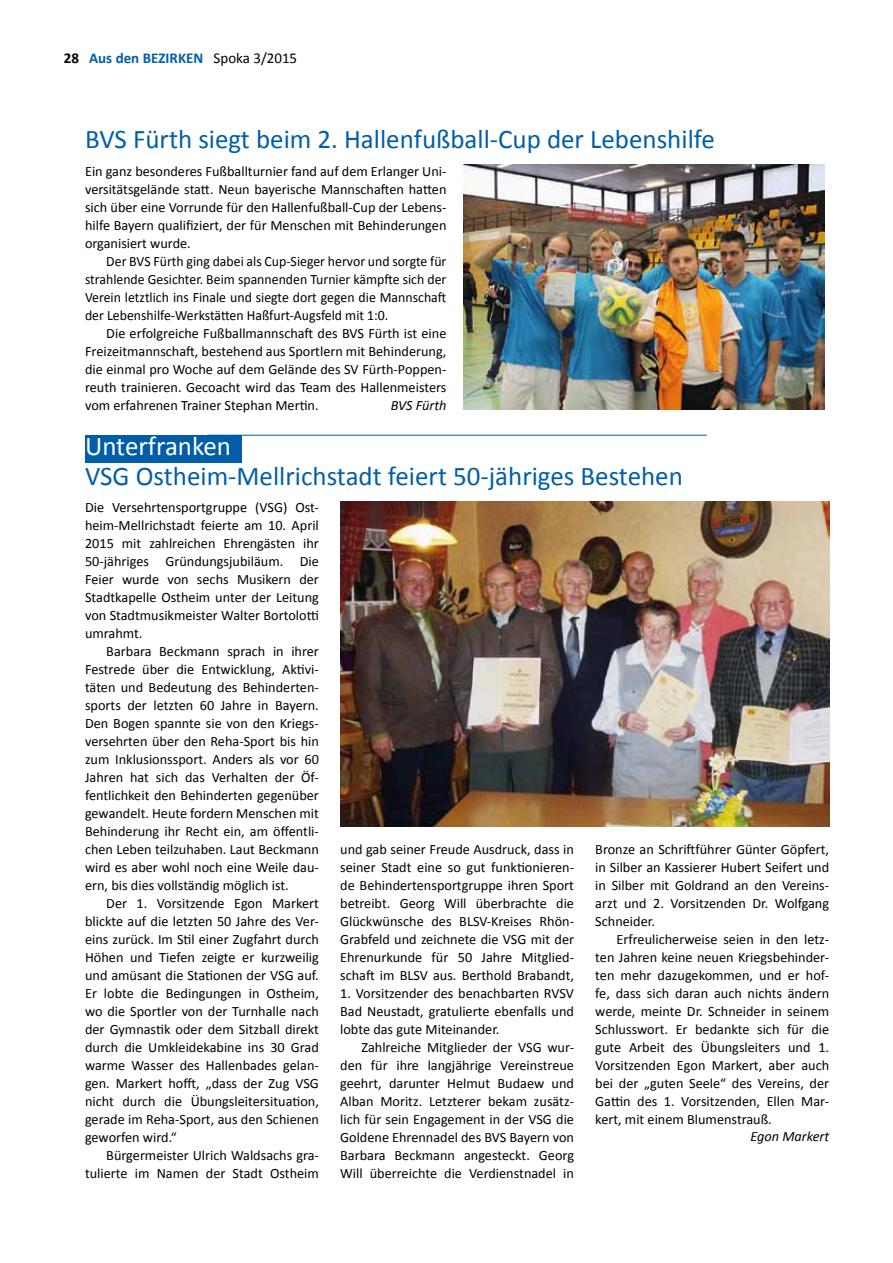
<style>
.page{position:relative;width:893px;height:1263px;background:#fff}
.page>*{position:absolute;margin:0;border:0;box-sizing:border-box;transform-origin:0 0}
.t1{font:27px "Calibri";color:#005ea8}
.t2{font:27px "Calibri";color:#fff}
.t3{font:700 15px "Calibri";color:#005ea8}
.t4{font:14.25px/18px "Calibri";color:#000;text-align:justify}
.t5{font:italic 14.25px "Calibri";color:#000}
.s1{color:#000}
.s2{font-weight:400;color:#000}
</style>
<div class="page">
<img style="left:463px;top:164px;width:362px;height:246px">
<hr style="left:207px;top:435px;width:500px;height:1px;background:#005ea8">
<div style="left:85px;top:435px;width:157px;height:28px;background:#005ea8"></div>
<img style="left:340px;top:501px;width:489px;height:325px">
<p class="t3" style="left:64px;top:49px;width:235px"><span class="s1">28</span> Aus den BEZIRKEN <span class="s2">Spoka 3/2015</span></p>
<h1 class="t1" style="left:85px;top:122px;width:631px">BVS Fürth siegt beim 2. Hallenfußball-Cup der Lebenshilfe</h1>
<p class="t4" style="left:85px;top:162px;width:363px">Ein ganz besonderes Fußballturnier fand auf dem Erlanger Uni&shy;versitätsgelände statt. Neun bayerische Mannschaften hatten sich über eine Vorrunde für den Hallenfußball-Cup der Lebens&shy;hilfe Bayern qualifiziert, der für Menschen mit Behinderungen organisiert wurde.</p>
<p class="t4" style="left:85px;top:252px;width:363px;text-indent:21px">Der BVS Fürth ging dabei als Cup-Sieger hervor und sorgte für strahlende Gesichter. Beim spannenden Turnier kämpfte sich der Verein letztlich ins Finale und siegte dort gegen die Mannschaft der Lebenshilfe-Werkstätten Haßfurt-Augsfeld mit 1:0.</p>
<p class="t4" style="left:85px;top:324px;width:363px;text-indent:21px">Die erfolgreiche Fußballmannschaft des BVS Fürth ist eine Freizeitmannschaft, bestehend aus Sportlern mit Behinderung, die einmal pro Woche auf dem Gelände des SV Fürth-Poppen&shy;reuth trainieren. Gecoacht wird das Team des Hallenmeisters vom erfahrenen Trainer Stephan Mertin.</p>
<p class="t5" style="left:391px;top:395px;width:57px">BVS Fürth</p>
<h1 class="t2" style="left:85px;top:429px;width:148px">Unterfranken</h1>
<h1 class="t1" style="left:85px;top:459px;width:599px">VSG Ostheim-Mellrichstadt feiert 50-jähriges Bestehen</h1>
<p class="t4" style="left:85px;top:498px;width:235px">Die Versehrtensportgruppe (VSG) Ost&shy;heim-Mellrichstadt feierte am 10. April 2015 mit zahlreichen Ehrengästen ihr 50-jähriges Gründungsjubiläum. Die Feier wurde von sechs Musikern der Stadtkapelle Ostheim unter der Leitung von Stadtmusikmeister Walter Bortolotti umrahmt.</p>
<p class="t4" style="left:85px;top:642px;width:235px;text-indent:21px">Barbara Beckmann sprach in ihrer Festrede über die Entwicklung, Aktivi&shy;täten und Bedeutung des Behinderten&shy;sports der letzten 60 Jahre in Bayern.<br>Den Bogen spannte sie von den Kriegs&shy;versehrten über den Reha-Sport bis hin zum Inklusionssport. Anders als vor 60<br>Jahren hat sich das Verhalten der Öf&shy;fentlichkeit den Behinderten gegenüber gewandelt. Heute fordern Menschen mit Behinderung ihr Recht ein, am öffentli&shy;chen Leben teilzuhaben. Laut Beckmann wird es aber wohl noch eine Weile dau&shy;ern, bis dies vollständig möglich ist.</p>
<p class="t4" style="left:85px;top:894px;width:235px;text-indent:21px">Der 1. Vorsitzende Egon Markert blickte auf die letzten 50 Jahre des Ver&shy;eins zurück. Im Stil einer Zugfahrt durch Höhen und Tiefen zeigte er kurzweilig und amüsant die Stationen der VSG auf.<br>Er lobte die Bedingungen in Ostheim, wo die Sportler von der Turnhalle nach der Gymnastik oder dem Sitzball direkt durch die Umkleidekabine ins 30 Grad warme Wasser des Hallenbades gelan&shy;gen. Markert hofft, „dass der Zug VSG nicht durch die Übungsleitersituation, gerade im Reha-Sport, aus den Schienen geworfen wird.“</p>
<p class="t4" style="left:85px;top:1146px;width:235px;text-align:right">Bürgermeister Ulrich Waldsachs gra&shy;tulierte im Namen der Stadt Ostheim</p>
<p class="t4" style="left:340px;top:840px;width:235px">und gab seiner Freude Ausdruck, dass in seiner Stadt eine so gut funktionieren&shy;de Behindertensportgruppe ihren Sport betreibt. Georg Will überbrachte die Glückwünsche des BLSV-Kreises Rhön-Grabfeld und zeichnete die VSG mit der Ehrenurkunde für 50 Jahre Mitglied&shy;schaft im BLSV aus. Berthold Brabandt,</p>
<p class="t4" style="left:340px;top:984px;width:235px">1. Vorsitzender des benachbarten RVSV Bad Neustadt, gratulierte ebenfalls und lobte das gute Miteinander.</p>
<p class="t4" style="left:340px;top:1038px;width:235px;text-indent:21px">Zahlreiche Mitglieder der VSG wur&shy;den für ihre langjährige Vereinstreue geehrt, darunter Helmut Budaew und Alban Moritz. Letzterer bekam zusätz&shy;lich für sein Engagement in der VSG die Goldene Ehrennadel des BVS Bayern von Barbara Beckmann angesteckt. Georg Will überreichte die Verdienstnadel in</p>
<p class="t4" style="left:595px;top:840px;width:235px">Bronze an Schriftführer Günter Göpfert, in Silber an Kassierer Hubert Seifert und in Silber mit Goldrand an den Vereins&shy;arzt und 2. Vorsitzenden Dr. Wolfgang Schneider.</p>
<p class="t4" style="left:595px;top:930px;width:235px;text-indent:21px">Erfreulicherweise seien in den letz&shy;ten Jahren keine neuen Kriegsbehinder&shy;ten mehr dazugekommen, und er hof&shy;fe, dass sich daran auch nichts ändern werde, meinte Dr. Schneider in seinem Schlusswort. Er bedankte sich für die gute Arbeit des Übungsleiters und 1.<br>Vorsitzenden Egon Markert, aber auch bei der „guten Seele“ des Vereins, der Gattin des 1. Vorsitzenden, Ellen Mar&shy;kert, mit einem Blumenstrauß.</p>
<p class="t5" style="left:750px;top:1127px;width:80px">Egon Markert</p>
</div>
